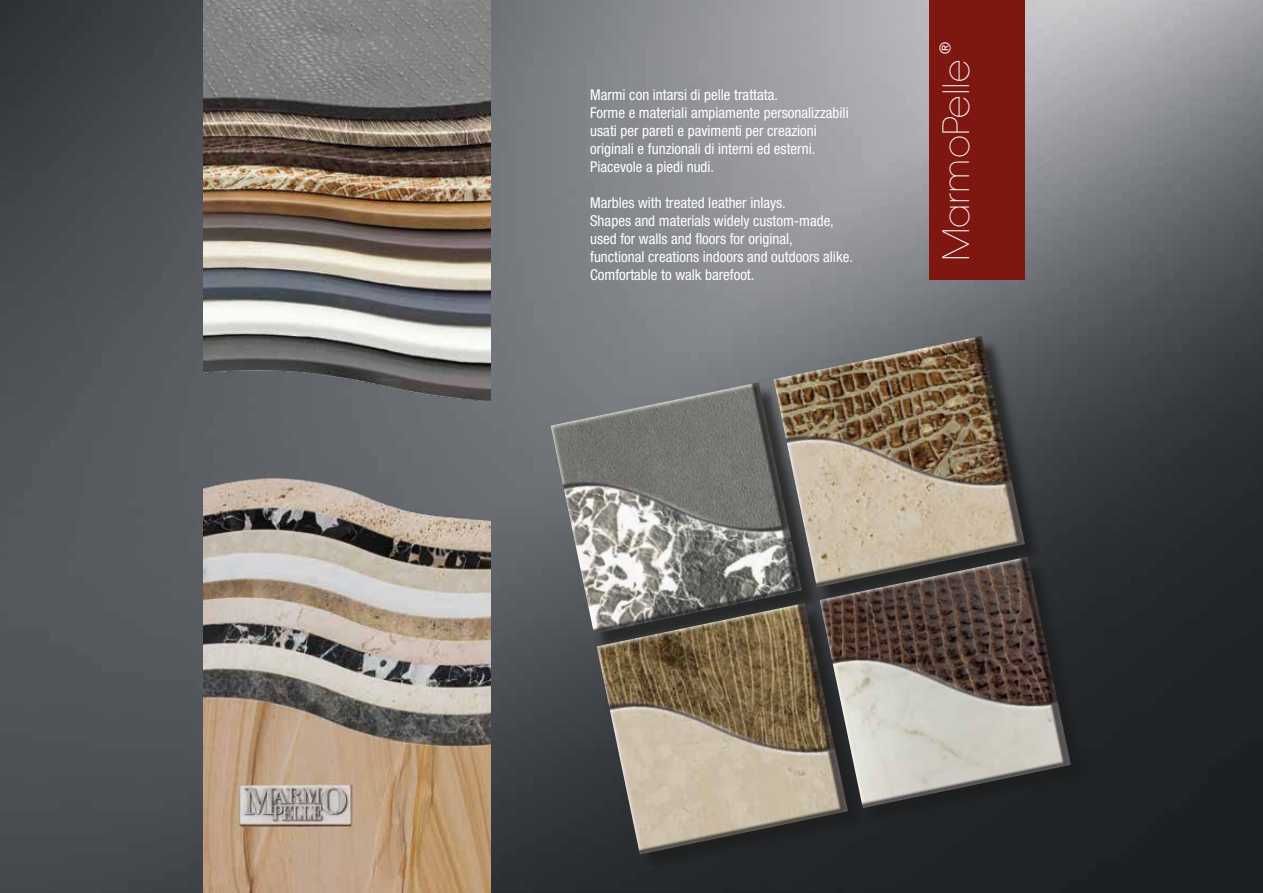
<style>
.page{position:relative;width:1263px;height:893px;background:#fff}
.page>*{position:absolute;margin:0;border:0;box-sizing:border-box;transform-origin:0 0}
.t1{font:200 36px "ITC Avant Garde Std";color:#fff}
.t2{font:condensed 15px/18px "Helvetica Neue LT Std";color:#fff}
.t3{font:15px "Helvetica Neue LT Std";color:#fff}
</style>
<div class="page">
<img style="left:0;top:0;width:1263px;height:893px">
<img style="left:203px;top:478px;width:288px;height:415px">
<img style="left:203px;top:0;width:288px;height:429px">
<img style="left:551px;top:382px;width:225px;height:252px">
<div style="left:776px;top:339px;width:267px;height:266px;background:#1d1d1b;opacity:.75"></div>
<img style="left:774px;top:336px;width:251px;height:251px">
<div style="left:599px;top:606px;width:267px;height:267px;background:#23262b"></div>
<img style="left:597px;top:603px;width:225px;height:251px">
<div style="left:822px;top:559px;width:267px;height:267px;background:#212429"></div>
<img style="left:819px;top:557px;width:252px;height:251px">
<div style="left:929px;top:0;width:96px;height:280px;background:#7e1710"></div>
<p class="t2" style="left:590px;top:85px;width:260px">Marmi con intarsi di pelle trattata.<br>Forme e materiali ampiamente personalizzabili usati per pareti e pavimenti per creazioni originali e funzionali di interni ed esterni.<br>Piacevole a piedi nudi.</p>
<p class="t2" style="left:590px;top:193px;width:264px">Marbles with treated leather inlays.<br>Shapes and materials widely custom-made, used for walls and floors for original,<br>functional creations indoors and outdoors alike.<br>Comfortable to walk barefoot.</p>
<p class="t3" style="left:936px;top:54px;width:13px;rotate:-90deg">®</p>
<h1 class="t1" style="left:935px;top:261px;width:203px;rotate:-90deg">MarmoPelle</h1>
</div>
